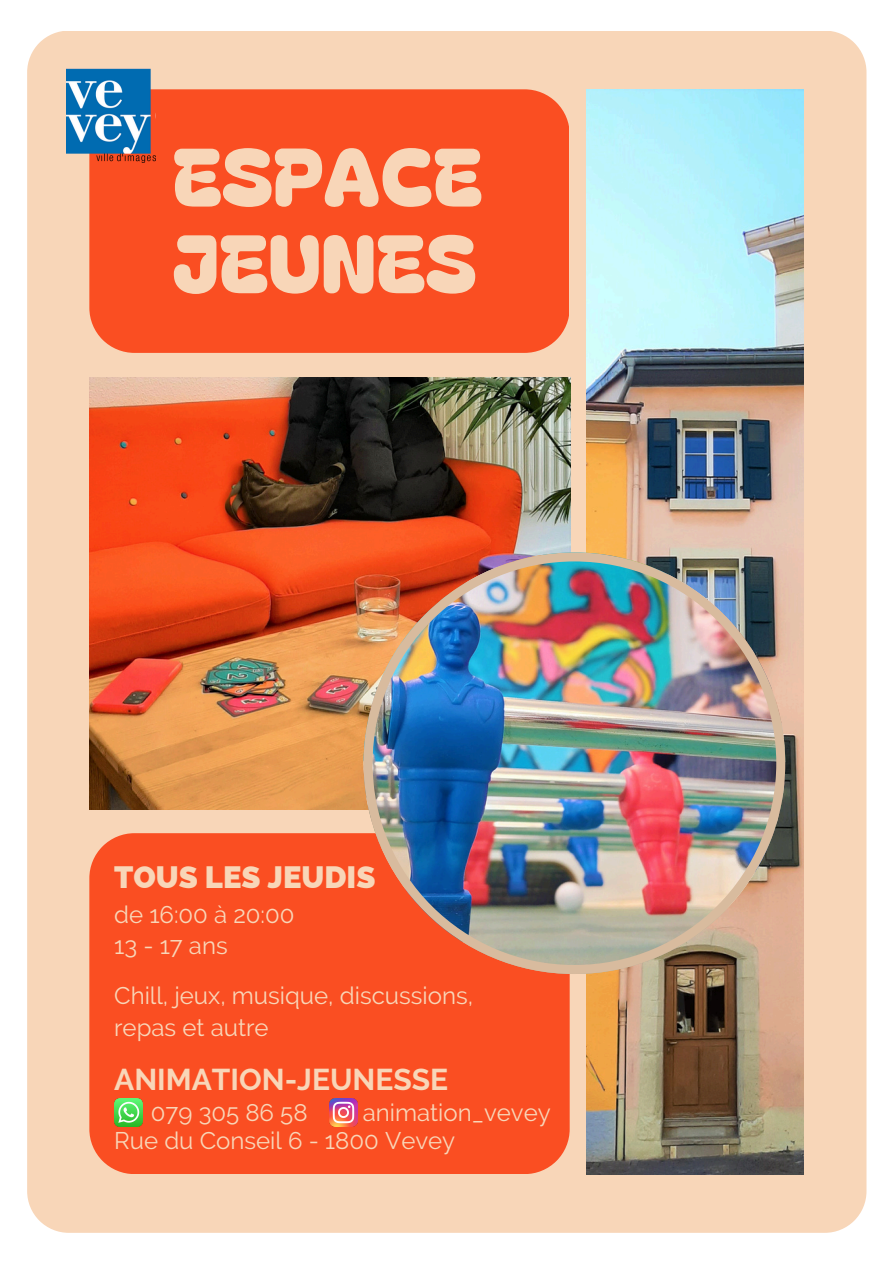
<style>
.page{position:relative;width:894px;height:1264px;background:#fff}
.page>*{position:absolute;margin:0;border:0;box-sizing:border-box;transform-origin:0 0}
.t1{font:79.95px/86.7px "Bagel Fat One";color:#f8d6b8}
.t2{font:800 30.9px "Raleway";color:#f8d6b8}
.t3{font:700 30px "Raleway";color:#f8d6b8}
.t4{font:24px/31.5px "Raleway";color:#f8d6b8}
</style>
<div class="page">
<div style="left:27px;top:31px;width:839px;height:1201px;background:#f8d6b8"></div>
<div style="left:89px;top:89px;width:480px;height:264px;background:#fa4e22"></div>
<img style="left:586px;top:89px;width:217px;height:1085px">
<div style="left:89px;top:833px;width:480px;height:341px;background:#fa4e22"></div>
<img style="left:89px;top:378px;width:481px;height:432px">
<img style="left:363px;top:552px;width:422px;height:422px">
<img style="left:66px;top:51px;width:89px;height:111px">
<img style="left:114px;top:1098px;width:28px;height:28px">
<img style="left:329px;top:1098px;width:28px;height:28px">
<p class="t1" style="left:172px;top:128px;width:311px">ESPACE<br>JEUNES</p>
<h2 class="t2" style="left:114px;top:858px;width:263px">TOUS LES JEUDIS</h2>
<p class="t4" style="left:114px;top:898px;width:182px">de 16:00 à 20:00</p>
<p class="t4" style="left:114px;top:929px;width:115px">13 - 17 ans</p>
<p class="t4" style="left:114px;top:980px;width:360px">Chill, jeux, musique, discussions, repas et autre</p>
<p class="t3" style="left:114px;top:1061px;width:335px">ANIMATION-JEUNESSE</p>
<h2 class="t4" style="left:151px;top:1096px;width:158px">079 305 86 58</h2>
<h2 class="t4" style="left:362px;top:1096px;width:189px">animation_vevey</h2>
<p class="t4" style="left:114px;top:1124px;width:342px">Rue du Conseil 6 - 1800 Vevey</p>
</div>
